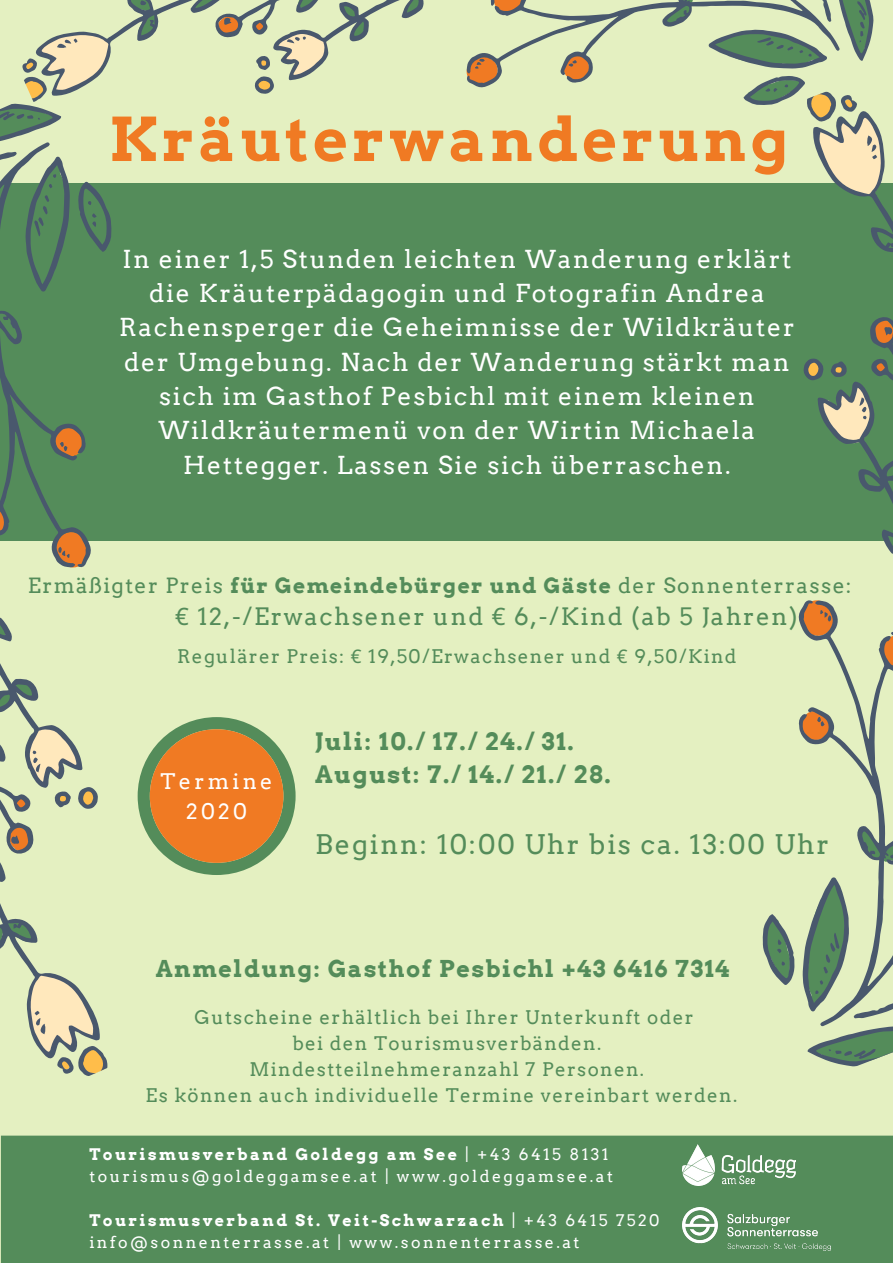
<style>
.page{position:relative;width:893px;height:1263px;background:#e4f0c1}
.page>*{position:absolute;margin:0;border:0;box-sizing:border-box;transform-origin:0 0}
.t1{font:700 60px "Arvo";letter-spacing:.07em;color:#f07a23}
.t2{font:27px "Arvo";letter-spacing:.07em;color:#548c5a}
.t3{font:24.75px/34.3px "Arvo";letter-spacing:.07em;color:#fff;text-align:center}
.t4{font:700 24px/33.6px "Arvo";letter-spacing:.07em;color:#548c5a}
.t5{font:24px "Arvo";letter-spacing:.07em;color:#548c5a}
.t6{font:700 23.25px "Arvo";letter-spacing:.07em;color:#548c5a}
.t7{font:21.52px/29.8px "Arvo";letter-spacing:.15em;color:#fff;text-align:center}
.t8{font:21px "Arvo";letter-spacing:.07em;color:#548c5a}
.t9{font:18.75px/25.9px "Arvo";letter-spacing:.07em;color:#548c5a;text-align:center}
.t10{font:15.98px/22px "Arvo";letter-spacing:.15em;color:#fff}
.s1{font-weight:700}
.s2{font-family:"Noto Sans"}
</style>
<div class="page">
<div style="left:1px;top:1135px;width:892px;height:128px;background:#548c5a"></div>
<div style="left:0;top:183px;width:893px;height:358px;background:#548c5a"></div>
<svg style="left:0;top:462px;width:296px;height:499px"></svg>
<svg style="left:50px;top:525px;width:47px;height:49px"></svg>
<svg style="left:24px;top:961px;width:84px;height:115px"></svg>
<svg style="left:12px;top:717px;width:90px;height:96px"></svg>
<svg style="left:0;top:822px;width:34px;height:61px"></svg>
<svg style="left:163px;top:0;width:396px;height:60px"></svg>
<svg style="left:489px;top:0;width:40px;height:20px"></svg>
<svg style="left:461px;top:52px;width:42px;height:36px"></svg>
<svg style="left:251px;top:0;width:84px;height:94px"></svg>
<svg style="left:189px;top:0;width:54px;height:38px"></svg>
<svg style="left:0;top:0;width:163px;height:462px"></svg>
<svg style="left:138px;top:717px;width:157px;height:158px"></svg>
<div style="left:150px;top:729px;width:133px;height:134px;background:#f07a23;border-radius:50%"></div>
<svg style="left:829px;top:208px;width:64px;height:498px"></svg>
<svg style="left:798px;top:594px;width:40px;height:48px"></svg>
<svg style="left:559px;top:0;width:326px;height:208px"></svg>
<svg style="left:803px;top:355px;width:86px;height:96px"></svg>
<svg style="left:869px;top:318px;width:24px;height:30px"></svg>
<svg style="left:762px;top:706px;width:131px;height:361px"></svg>
<img style="left:682px;top:1207px;width:148px;height:44px">
<img style="left:682px;top:1145px;width:113px;height:40px">
<h1 class="t1" style="left:109px;top:103px;width:681px">Kräuterwanderung</h1>
<p class="t3" style="left:119px;top:242px;width:677px">In einer 1,5 Stunden leichten Wanderung erklärt die Kräuterpädagogin und Fotografin Andrea Rachensperger die Geheimnisse der Wildkräuter der Umgebung. Nach der Wanderung stärkt man sich im Gasthof Pesbichl mit einem kleinen Wildkräutermenü von der Wirtin Michaela Hettegger. Lassen Sie sich überraschen.</p>
<p class="t8" style="left:28px;top:572px;width:825px">Ermäßigter Preis <span class="s1">für Gemeindebürger und Gäste</span> der Sonnenterrasse:</p>
<p class="t5" style="left:175px;top:602px;width:624px"><span class="s2">€</span> 12,-/Erwachsener und <span class="s2">€</span> 6,-/Kind (ab 5 Jahren)</p>
<p class="t9" style="left:177px;top:643px;width:561px">Regulärer Preis: <span class="s2">€</span> 19,50/Erwachsener und <span class="s2">€</span> 9,50/Kind</p>
<p class="t7" style="left:161px;top:766px;width:113px">Termine<br>2020</p>
<p class="t4" style="left:315px;top:724px;width:297px">Juli: 10./ 17./ 24./ 31.<br>August: 7./ 14./ 21./ 28.</p>
<p class="t2" style="left:315px;top:828px;width:515px">Beginn: 10:00 Uhr bis ca. 13:00 Uhr</p>
<p class="t6" style="left:156px;top:954px;width:575px">Anmeldung: Gasthof Pesbichl +43 6416 7314</p>
<p class="t9" style="left:146px;top:1004px;width:593px">Gutscheine erhältlich bei Ihrer Unterkunft oder<br>bei den Tourismusverbänden.<br>Mindestteilnehmeranzahl 7 Personen.<br>Es können auch individuelle Termine vereinbart werden.</p>
<p class="t10" style="left:89px;top:1143px;width:525px"><span class="s1">Tourismusverband Goldegg am See</span> | +43 6415 8131 tourismus@goldeggamsee.at | www.goldeggamsee.at</p>
<p class="t10" style="left:89px;top:1209px;width:571px"><span class="s1">Tourismusverband St. Veit-Schwarzach</span> | +43 6415 7520 info@sonnenterrasse.at | www.sonnenterrasse.at</p>
</div>
